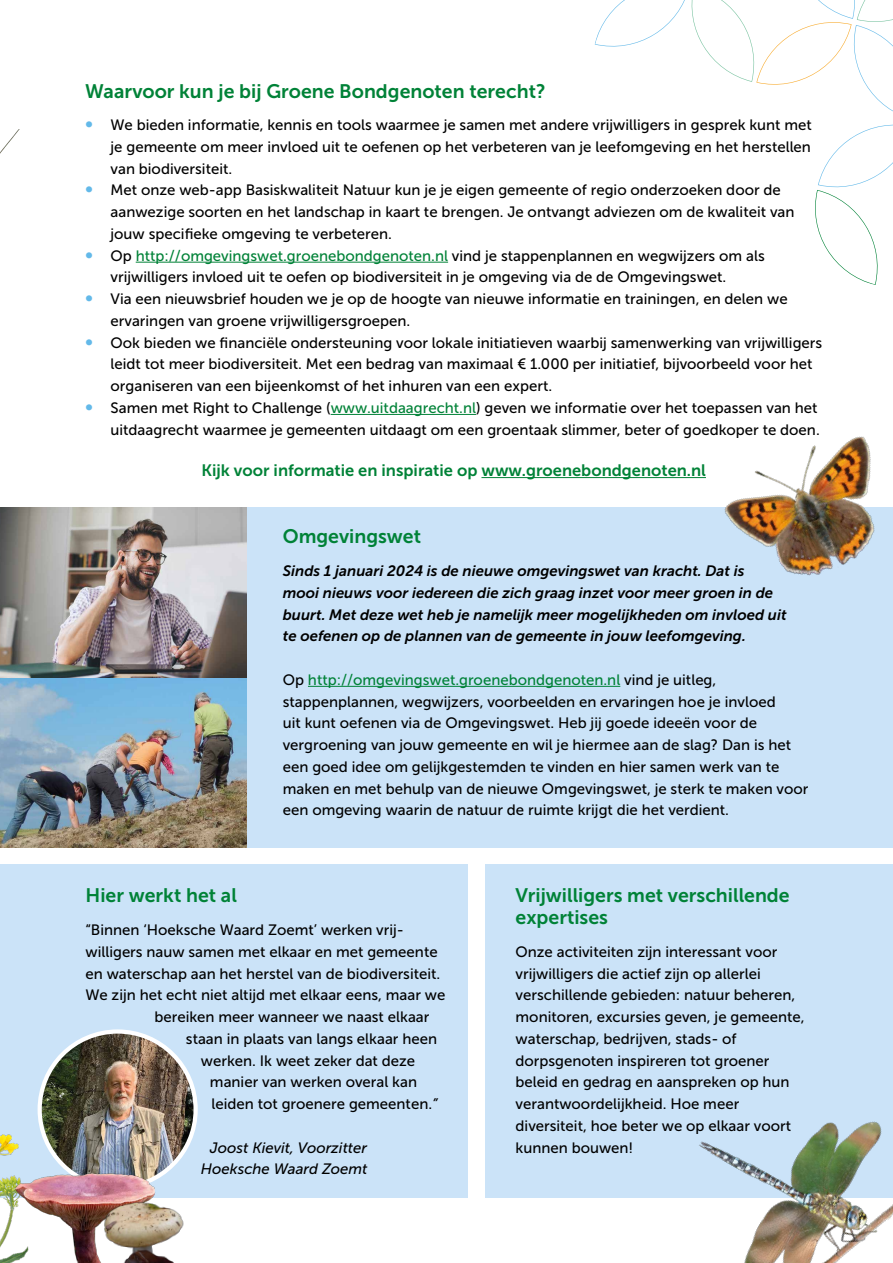
<style>
.page{position:relative;width:893px;height:1263px;background:#fff}
.page>*{position:absolute;margin:0;border:0;box-sizing:border-box;transform-origin:0 0}
.t1{font:19.5px/21.8px "Museo Sans 700";color:#008237}
.t2{font:16.5px "Museo Sans 700";color:#008237}
.t3{font:15px/21.8px "Museo Sans 500";color:#000}
.t4{font:italic 15px/21.8px "Museo Sans 700";color:#000}
.t5{font:italic 15px/21.8px "Museo Sans 500";color:#000;text-align:center}
.s1{font-size:19.5px;color:#63b9e9}
.s2{color:#008237}
.s3{font-style:italic}
</style>
<div class="page">
<div style="left:0;top:864px;width:468px;height:334px;background:#cbe3f8"></div>
<div style="left:0;top:507px;width:893px;height:340px;background:#cbe3f8"></div>
<div style="left:486px;top:864px;width:407px;height:334px;background:#cbe3f8"></div>
<svg style="left:594px;top:0;width:299px;height:285px"></svg>
<img style="left:0;top:677px;width:247px;height:170px">
<hr style="left:308px;top:686px;width:312px;height:1px;background:#008237">
<img style="left:0;top:507px;width:247px;height:170px">
<img style="left:0;top:130px;width:19px;height:24px">
<img style="left:699px;top:1121px;width:194px;height:142px">
<img style="left:40px;top:1031px;width:156px;height:156px;border-radius:78px">
<img style="left:0;top:1067px;width:50px;height:76px">
<img style="left:0;top:1143px;width:157px;height:120px">
<img style="left:74px;top:1174px;width:110px;height:89px">
<hr style="left:136px;top:262px;width:312px;height:1px;background:#008237">
<hr style="left:331px;top:414px;width:145px;height:1px;background:#008237">
<hr style="left:481px;top:477px;width:225px;height:1px;background:#008237">
<img style="left:688px;top:436px;width:187px;height:140px">
<h1 class="t1" style="left:85px;top:80px;width:462px">Waarvoor kun je bij Groene Bondgenoten terecht?</h1>
<p class="t3" style="left:111px;top:114px;width:703px;text-align:justify;text-indent:-26px"><span class="s1">•</span> We bieden informatie, kennis en tools waarmee je samen met andere vrijwilligers in gesprek kunt met je gemeente om meer invloed uit te oefenen op het verbeteren van je leefomgeving en het herstellen van biodiversiteit.</p>
<p class="t3" style="left:111px;top:179px;width:685px;text-indent:-26px"><span class="s1">•</span> Met onze web-app Basiskwaliteit Natuur kun je je eigen gemeente of regio onderzoeken door de aanwezige soorten en het landschap in kaart te brengen. Je ontvangt adviezen om de kwaliteit van jouw specifieke omgeving te verbeteren.</p>
<p class="t3" style="left:111px;top:245px;width:656px;text-indent:-26px"><span class="s1">•</span> Op <span class="s2">http://omgevingswet.groenebondgenoten.nl</span> vind je stappenplannen en wegwijzers om als vrijwilligers invloed uit te oefen op biodiversiteit in je omgeving via de de Omgevingswet.</p>
<p class="t3" style="left:111px;top:288px;width:679px;text-indent:-26px"><span class="s1">•</span> Via een nieuwsbrief houden we je op de hoogte van nieuwe informatie en trainingen, en delen we ervaringen van groene vrijwilligersgroepen.</p>
<p class="t3" style="left:111px;top:332px;width:713px;text-indent:-26px"><span class="s1">•</span> Ook bieden we financiële ondersteuning voor lokale initiatieven waarbij samenwerking van vrijwilligers leidt tot meer biodiversiteit. Met een bedrag van maximaal € 1.000 per initiatief, bijvoorbeeld voor het organiseren van een bijeenkomst of het inhuren van een expert.</p>
<p class="t3" style="left:85px;top:397px;width:736px;text-align:right"><span class="s1">•</span> Samen met Right to Challenge (<span class="s2">www.uitdaagrecht.nl</span>) geven we informatie over het toepassen van het uitdaagrecht waarmee je gemeenten uitdaagt om een groentaak slimmer, beter of goedkoper te doen.</p>
<p class="t2" style="left:201px;top:461px;width:506px">Kijk voor informatie en inspiratie op www.groenebondgenoten.nl</p>
<h1 class="t1" style="left:283px;top:526px;width:140px">Omgevingswet</h1>
<p class="t4" style="left:283px;top:560px;width:505px">Sinds 1 januari 2024 is de nieuwe omgevingswet van kracht. Dat is<br>mooi nieuws voor iedereen die zich graag inzet voor meer groen in de buurt. Met deze wet heb je namelijk meer mogelijkheden om invloed uit te oefenen op de plannen van de gemeente in jouw leefomgeving.</p>
<p class="t3" style="left:283px;top:669px;width:527px">Op <span class="s2">http://omgevingswet.groenebondgenoten.nl</span> vind je uitleg, stappenplannen, wegwijzers, voorbeelden en ervaringen hoe je invloed<br>uit kunt oefenen via de Omgevingswet. Heb jij goede ideeën voor de vergroening van jouw gemeente en wil je hiermee aan de slag? Dan is het een goed idee om gelijkgestemden te vinden en hier samen werk van te maken en met behulp van de nieuwe Omgevingswet, je sterk te maken voor een omgeving waarin de natuur de ruimte krijgt die het verdient.</p>
<h1 class="t1" style="left:85px;top:885px;width:153px">Hier werkt het al</h1>
<p class="t3" style="left:85px;top:919px;width:320px">“Binnen ‘Hoeksche Waard Zoemt’ werken vrij-</p>
<p class="t3" style="left:85px;top:941px;width:354px">willigers nauw samen met elkaar en met gemeente</p>
<p class="t3" style="left:85px;top:962px;width:356px">en waterschap aan het herstel van de biodiversiteit.</p>
<p class="t3" style="left:85px;top:984px;width:361px">We zijn het echt niet altijd met elkaar eens, maar we</p>
<p class="t3" style="left:154px;top:1006px;width:277px">bereiken meer wanneer we naast elkaar</p>
<p class="t3" style="left:186px;top:1028px;width:253px">staan in plaats van langs elkaar heen</p>
<p class="t3" style="left:201px;top:1049px;width:216px">werken. Ik weet zeker dat deze</p>
<p class="t3" style="left:210px;top:1071px;width:209px">manier van werken overal kan</p>
<p class="t3" style="left:211px;top:1093px;width:228px">leiden tot groenere gemeenten.<span class="s3">”</span></p>
<p class="t5" style="left:201px;top:1136px;width:168px">Joost Kievit, Voorzitter<br>Hoeksche Waard Zoemt</p>
<h1 class="t1" style="left:516px;top:885px;width:276px">Vrijwilligers met verschillende expertises</h1>
<p class="t3" style="left:516px;top:941px;width:291px">Onze activiteiten zijn interessant voor vrijwilligers die actief zijn op allerlei verschillende gebieden: natuur beheren, monitoren, excursies geven, je gemeente, waterschap, bedrijven, stads- of dorpsgenoten inspireren tot groener beleid en gedrag en aanspreken op hun verantwoordelijkheid. Hoe meer diversiteit, hoe beter we op elkaar voort kunnen bouwen!</p>
</div>
